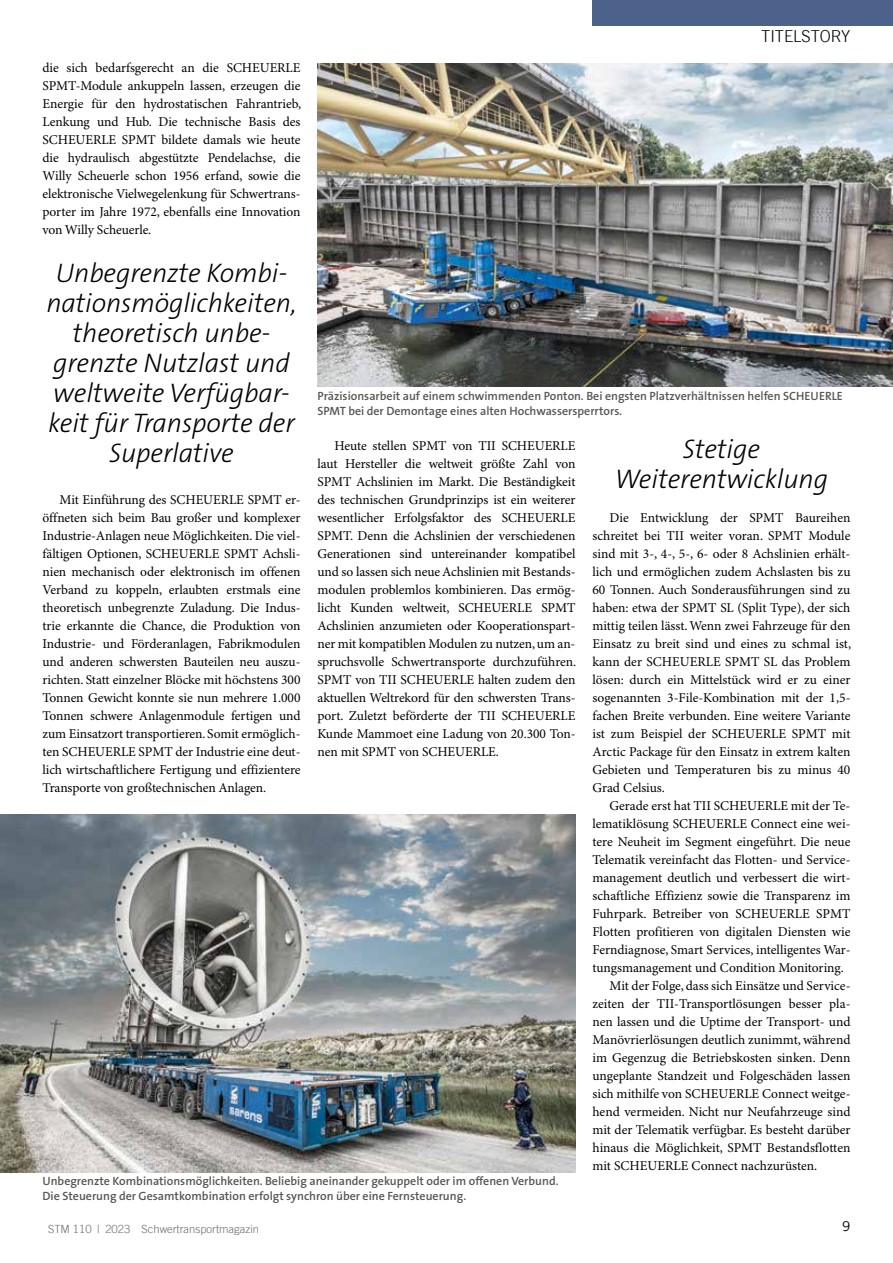
<style>
.page{position:relative;width:893px;height:1263px;background:#fff}
.page>*{position:absolute;margin:0;border:0;box-sizing:border-box;transform-origin:0 0}
.t1{font:italic 300 27px/30px "The Sans B W3";letter-spacing:-.005em;color:#000;text-align:center}
.t2{font:300 16.5px "Trade Gothic LT";color:#000}
.t3{font:13.5px/18px "Minion Pro";color:#000;text-align:justify}
.t4{font:13.5px "Trade Gothic LT";color:#000}
.t5{font:600 12px/15px "The Sans B W6";color:#565655}
.t6{font:300 11.25px "Trade Gothic LT";color:#6e6e6e}
</style>
<div class="page">
<div style="left:592px;top:0;width:301px;height:26px;background:#4d628a"></div>
<img style="left:317px;top:64px;width:576px;height:323px">
<img style="left:0;top:814px;width:575px;height:358px">
<p class="t3" style="left:43px;top:59px;width:260px">die sich bedarfsgerecht an die SCHEUERLE SPMT-Module ankuppeln lassen, erzeugen die Energie für den hydrostatischen Fahrantrieb, Lenkung und Hub. Die technische Basis des SCHEUERLE SPMT bildete damals wie heute die hydraulisch abgestützte Pendelachse, die Willy Scheuerle schon 1956 erfand, sowie die elektronische Vielwegelenkung für Schwertrans&shy;porter im Jahre 1972, ebenfalls eine Innovation von Willy Scheuerle.</p>
<h1 class="t1" style="left:46px;top:259px;width:252px">Unbegrenzte Kombi&shy;nationsmöglichkeiten, theoretisch unbe&shy;grenzte Nutzlast und weltweite Verfügbar&shy;keit für Transporte der<br>Superlative</h1>
<p class="t3" style="left:43px;top:491px;width:259px;text-indent:17px">Mit Einführung des SCHEUERLE SPMT er&shy;öffneten sich beim Bau großer und komplexer Industrie-Anlagen neue Möglichkeiten. Die viel&shy;fältigen Optionen, SCHEUERLE SPMT Achsli&shy;nien mechanisch oder elektronisch im offenen Verband zu koppeln, erlaubten erstmals eine theoretisch unbegrenzte Zuladung. Die Indus&shy;trie erkannte die Chance, die Produktion von Industrie- und Förderanlagen, Fabrikmodulen und anderen schwersten Bauteilen neu auszu&shy;richten. Statt einzelner Blöcke mit höchstens 300<br>Tonnen Gewicht konnte sie nun mehrere 1.000<br>Tonnen schwere Anlagenmodule fertigen und zum Einsatzort transportieren. Somit ermöglich&shy;ten SCHEUERLE SPMT der Industrie eine deut&shy;lich wirtschaftlichere Fertigung und effizientere Transporte von großtechnischen Anlagen.</p>
<p class="t2" style="left:761px;top:26px;width:91px">TITELSTORY</p>
<p class="t5" style="left:317px;top:389px;width:527px">Präzisionsarbeit auf einem schwimmenden Ponton. Bei engsten Platzverhältnissen helfen SCHEUERLE<br>SPMT bei der Demontage eines alten Hochwassersperrtors.</p>
<p class="t3" style="left:317px;top:437px;width:260px;text-indent:17px">Heute stellen SPMT von TII SCHEUERLE laut Hersteller die weltweit größte Zahl von SPMT Achslinien im Markt. Die Beständigkeit des technischen Grundprinzips ist ein weiterer wesentlicher Erfolgsfaktor des SCHEUERLE SPMT. Denn die Achslinien der verschiedenen Generationen sind untereinander kompatibel und so lassen sich neue Achslinien mit Bestands&shy;modulen problemlos kombinieren. Das ermög&shy;licht Kunden weltweit, SCHEUERLE SPMT Achslinien anzumieten oder Kooperationspart&shy;ner mit kompatiblen Modulen zu nutzen, um an&shy;spruchsvolle Schwertransporte durchzuführen.<br>SPMT von TII SCHEUERLE halten zudem den aktuellen Weltrekord für den schwersten Trans&shy;port. Zuletzt beförderte der TII SCHEUERLE Kunde Mammoet eine Ladung von 20.300 Ton&shy;nen mit SPMT von SCHEUERLE.</p>
<h1 class="t1" style="left:615px;top:435px;width:215px">Stetige<br>Weiterentwicklung</h1>
<p class="t3" style="left:592px;top:509px;width:260px;text-indent:17px">Die Entwicklung der SPMT Baureihen schreitet bei TII weiter voran. SPMT Module sind mit 3-, 4-, 5-, 6- oder 8 Achslinien erhält&shy;lich und ermöglichen zudem Achslasten bis zu 60 Tonnen. Auch Sonderausführungen sind zu haben: etwa der SPMT SL (Split Type), der sich mittig teilen lässt. Wenn zwei Fahrzeuge für den Einsatz zu breit sind und eines zu schmal ist, kann der SCHEUERLE SPMT SL das Problem lösen: durch ein Mittelstück wird er zu einer sogenannten 3-File-Kombination mit der 1,5- fachen Breite verbunden. Eine weitere Variante ist zum Beispiel der SCHEUERLE SPMT mit Arctic Package für den Einsatz in extrem kalten Gebieten und Temperaturen bis zu minus 40<br>Grad Celsius.</p>
<p class="t3" style="left:609px;top:797px;width:242px">Gerade erst hat TII SCHEUERLE mit der Te-</p>
<p class="t3" style="left:592px;top:815px;width:259px">lematiklösung SCHEUERLE Connect eine wei-</p>
<p class="t3" style="left:592px;top:833px;width:259px">tere Neuheit im Segment eingeführt. Die neue</p>
<p class="t3" style="left:592px;top:851px;width:259px">Telematik vereinfacht das Flotten- und Service-</p>
<p class="t3" style="left:592px;top:869px;width:259px">management deutlich und verbessert die wirt-</p>
<p class="t3" style="left:592px;top:887px;width:259px">schaftliche Effizienz sowie die Transparenz im</p>
<p class="t3" style="left:592px;top:905px;width:259px">Fuhrpark. Betreiber von SCHEUERLE SPMT</p>
<p class="t3" style="left:592px;top:923px;width:259px">Flotten profitieren von digitalen Diensten wie</p>
<p class="t3" style="left:592px;top:941px;width:259px">Ferndiagnose, Smart Services, intelligentes War-</p>
<p class="t3" style="left:592px;top:959px;width:253px">tungsmanagement und Condition Monitoring.</p>
<p class="t3" style="left:609px;top:977px;width:242px">Mit der Folge, dass sich Einsätze und Service-</p>
<p class="t3" style="left:592px;top:995px;width:259px">zeiten der TII-Transportlösungen besser pla-</p>
<p class="t3" style="left:592px;top:1013px;width:259px">nen lassen und die Uptime der Transport- und</p>
<p class="t3" style="left:592px;top:1031px;width:259px">Manövrierlösungen deutlich zunimmt, während</p>
<p class="t3" style="left:592px;top:1049px;width:259px">im Gegenzug die Betriebskosten sinken. Denn</p>
<p class="t3" style="left:592px;top:1067px;width:259px">ungeplante Standzeit und Folgeschäden lassen</p>
<p class="t3" style="left:592px;top:1085px;width:259px">sich mithilfe von SCHEUERLE Connect weitge-</p>
<p class="t3" style="left:592px;top:1103px;width:259px">hend vermeiden. Nicht nur Neufahrzeuge sind</p>
<p class="t3" style="left:592px;top:1121px;width:259px">mit der Telematik verfügbar. Es besteht darüber</p>
<p class="t3" style="left:592px;top:1139px;width:259px">hinaus die Möglichkeit, SPMT Bestandsflotten</p>
<p class="t3" style="left:592px;top:1157px;width:226px">mit SCHEUERLE Connect nachzurüsten.</p>
<p class="t5" style="left:43px;top:1174px;width:518px">Unbegrenzte Kombinationsmöglichkeiten. Beliebig aneinander gekuppelt oder im offenen Verbund.<br>Die Steuerung der Gesamtkombination erfolgt synchron über eine Fernsteuerung.</p>
<p class="t6" style="left:48px;top:1222px;width:212px">STM 110 | 2023 Schwertransportmagazin</p>
<p class="t4" style="left:842px;top:1218px;width:10px">9</p>
</div>
